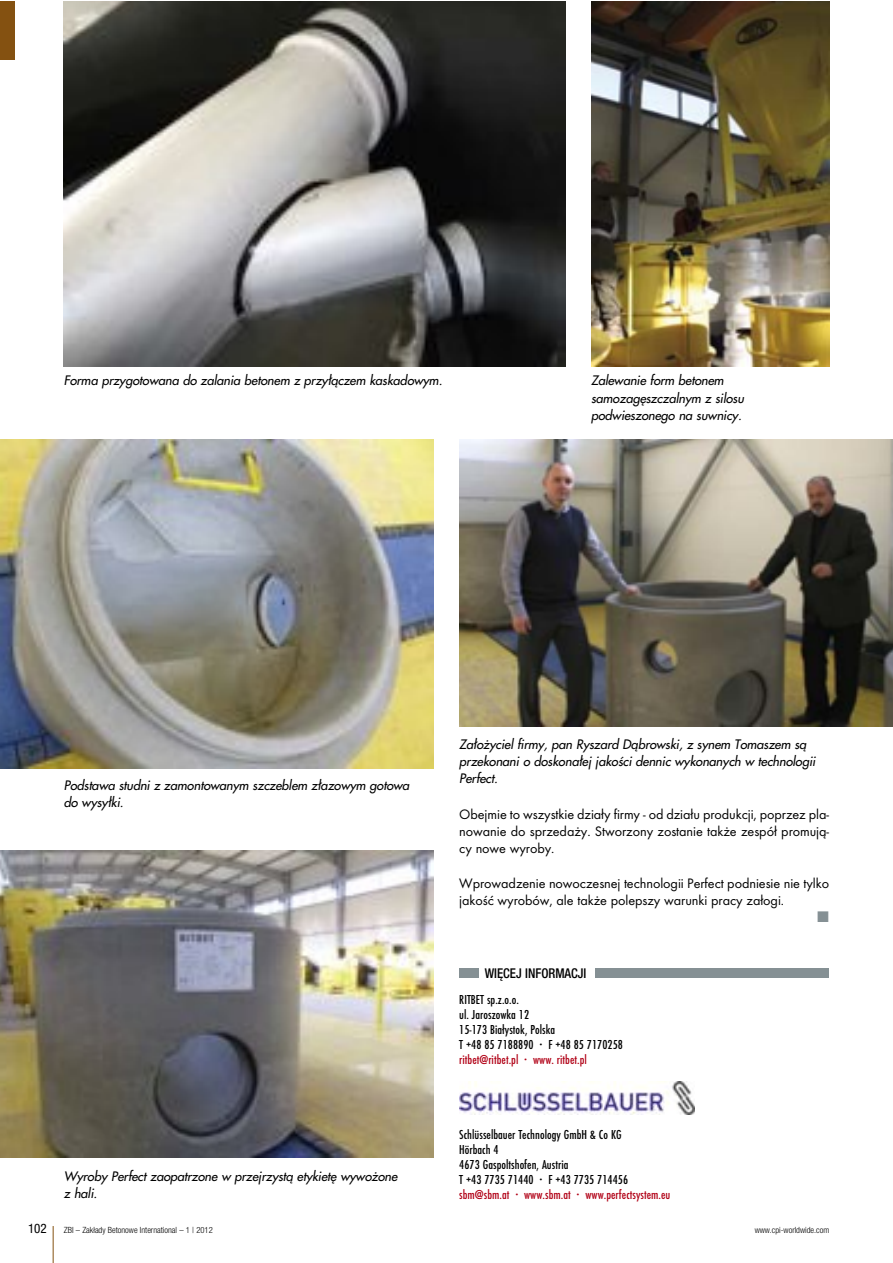
<style>
.page{position:relative;width:893px;height:1263px;background:#fff}
.page>*{position:absolute;margin:0;border:0;box-sizing:border-box;transform-origin:0 0}
.t1{font:14.25px/17.2px "Futura TCE";letter-spacing:-.005em;color:#000;text-align:justify}
.t2{font:14.25px "Euro Pi Three";color:#859094}
.t3{font:13.5px/15px "Futura TCE Medium Condensed";letter-spacing:.005em;color:#000}
.t4{font:13.5px "Futura TCE Medium Condensed";letter-spacing:.005em;color:#b10016}
.t5{font:13.5px "Helvetica Neue Medium Cond";color:#000;scale:.95 1}
.t6{font:13.05px "Helvetica Neue Condensed";color:#000}
.t7{font:italic 12.75px/17.2px "Futura";letter-spacing:-.005em;color:#000}
.t8{font:8.55px "Helvetica Neue Light Cond";color:#000}
</style>
<div class="page">
<hr style="left:53px;top:1226px;width:1px;height:37px;background:#845111">
<hr style="left:829px;top:1px;width:1px;height:59px;background:#859094">
<div style="left:0;top:1px;width:15px;height:59px;background:#845111"></div>
<img style="left:64px;top:1px;width:502px;height:365px">
<img style="left:591px;top:1px;width:238px;height:365px">
<img style="left:0;top:439px;width:434px;height:329px">
<img style="left:459px;top:439px;width:433px;height:288px">
<img style="left:0;top:850px;width:434px;height:307px">
<img style="left:460px;top:1081px;width:234px;height:33px">
<div style="left:459px;top:968px;width:19px;height:10px;background:#859094"></div>
<div style="left:595px;top:968px;width:234px;height:10px;background:#859094"></div>
<p class="t7" style="left:64px;top:372px;width:380px">Forma przygotowana do zalania betonem z przyłączem kaskadowym.</p>
<p class="t7" style="left:591px;top:372px;width:154px">Zalewanie form betonem samozagęszczalnym z silosu podwieszonego na suwnicy.</p>
<p class="t7" style="left:64px;top:776px;width:347px">Podstawa studni z zamontowanym szczeblem złazowym gotowa do wysyłki.</p>
<p class="t7" style="left:64px;top:1167px;width:335px">Wyroby Perfect zaopatrzone w przejrzystą etykietę wywożone z hali.</p>
<p class="t7" style="left:459px;top:735px;width:358px">Założyciel firmy, pan Ryszard Dąbrowski, z synem Tomaszem są przekonani o doskonałej jakości dennic wykonanych w technologii<br>Perfect.</p>
<p class="t1" style="left:459px;top:805px;width:371px">Obejmie to wszystkie działy firmy - od działu produkcji, poprzez pla&shy;nowanie do sprzedaży. Stworzony zostanie także zespół promują&shy;cy nowe wyroby.</p>
<p class="t1" style="left:459px;top:874px;width:371px">Wprowadzenie nowoczesnej technologii Perfect podniesie nie tylko jakość wyrobów, ale także polepszy warunki pracy załogi.</p>
<p class="t2" style="left:817px;top:908px;width:13px">M</p>
<p class="t5" style="left:485px;top:965px;width:109px">WIĘCEJ INFORMACJI</p>
<p class="t3" style="left:459px;top:992px;width:165px">RITBET sp.z.o.o.<br>ul. Jaroszowka 12<br>15-173 Białystok, Polska<br>T +48 85 7188890 · F +48 85 7170258</p>
<p class="t4" style="left:459px;top:1052px;width:129px">ritbet@ritbet.pl · www. ritbet.pl</p>
<p class="t3" style="left:459px;top:1127px;width:170px">Schlüsselbauer Technology GmbH &amp; Co KG<br>Hörbach 4<br>4673 Gaspoltshofen, Austria<br>T +43 7735 71440 · F +43 7735 714456</p>
<p class="t4" style="left:459px;top:1187px;width:213px">sbm@sbm.at · www.sbm.at · www.perfectsystem.eu</p>
<p class="t6" style="left:28px;top:1220px;width:20px">102</p>
<p class="t8" style="left:64px;top:1224px;width:151px">ZBI – Zakłady Betonowe International – 1 | 2012</p>
<p class="t8" style="left:755px;top:1224px;width:76px">www.cpi-worldwide.com</p>
</div>
